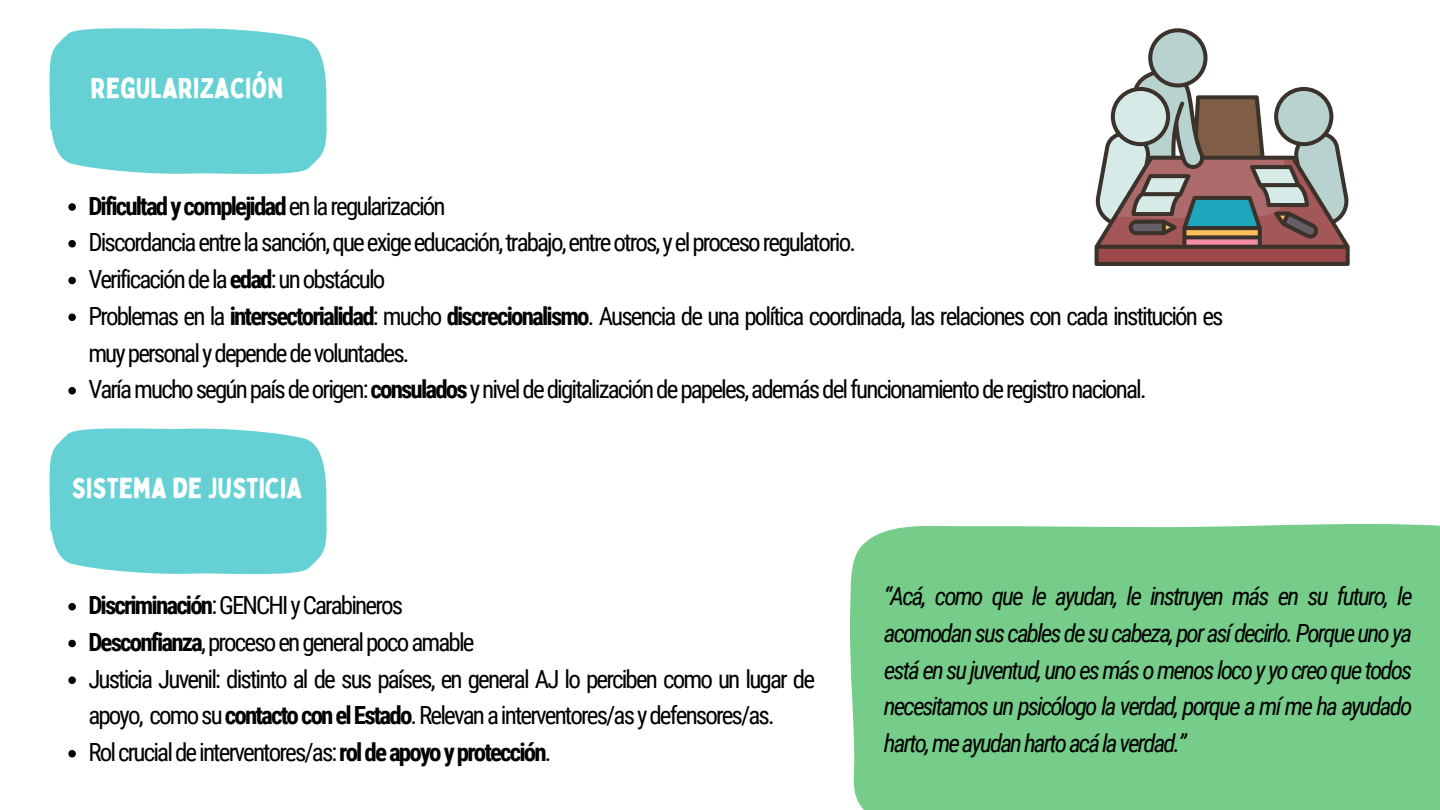
<style>
.page{position:relative;width:1440px;height:810px;background:#fff}
.page>*{position:absolute;margin:0;border:0;box-sizing:border-box;transform-origin:0 0}
.t1{font:28.3px "Bobby Jones";color:#fff}
.t2{font:25px/36.8px "Roboto Condensed";letter-spacing:-.075em;color:#000}
.t3{font:italic 25px/36.8px "Roboto Condensed";letter-spacing:-.075em;color:#000;text-align:justify}
.s1{font-weight:700}
</style>
<div class="page">
<div style="left:850px;top:524px;width:590px;height:286px;background:#75cd89"></div>
<svg style="left:49px;top:28px;width:278px;height:146px;background:#6fd4d6"></svg>
<svg style="left:49px;top:428px;width:278px;height:146px;background:#6fd4d6"></svg>
<svg style="left:1094px;top:28px;width:256px;height:238px"></svg>
<svg style="left:68px;top:203px;width:8px;height:8px"></svg>
<svg style="left:68px;top:240px;width:8px;height:8px"></svg>
<svg style="left:68px;top:277px;width:8px;height:7px"></svg>
<svg style="left:68px;top:314px;width:8px;height:7px"></svg>
<svg style="left:68px;top:387px;width:8px;height:8px"></svg>
<svg style="left:68px;top:603px;width:8px;height:7px"></svg>
<svg style="left:68px;top:640px;width:8px;height:7px"></svg>
<svg style="left:68px;top:676px;width:8px;height:8px"></svg>
<svg style="left:68px;top:750px;width:8px;height:7px"></svg>
<p class="t1" style="left:90px;top:70px;width:194px">REGULARIZACIÓN</p>
<p class="t2" style="left:88px;top:188px;width:1137px"><span class="s1">Dificultad y complejidad</span>enlaregularización<br>Discordanciaentrelasanción,queexigeeducación,trabajo,entreotros,yelprocesoregulatorio.<br>Verificacióndela<span class="s1">edad</span>:unobstáculo<br>Problemas en la <span class="s1">intersectorialidad</span>: mucho <span class="s1">discrecionalismo</span>. Ausencia de una política coordinada, las relaciones con cada institución es muypersonalydependedevoluntades.<br>Varíamuchosegúnpaísdeorigen:<span class="s1">consulados</span>yniveldedigitalizacióndepapeles,ademásdelfuncionamientoderegistronacional.</p>
<p class="t1" style="left:72px;top:470px;width:232px">SISTEMA DE JUSTICIA</p>
<p class="t2" style="left:88px;top:587px;width:728px"><span class="s1">Discriminación</span>:GENCHIyCarabineros<br><span class="s1">Desconfianza</span>,procesoengeneralpocoamable<br>Justicia Juvenil: distinto al de sus países, en general AJ lo perciben como un lugar de apoyo, comosu<span class="s1">contacto con el Estado</span>.Relevanainterventores/asydefensores/as.<br>Rolcrucialdeinterventores/as:<span class="s1">rol de apoyo y protección</span>.</p>
<p class="t3" style="left:884px;top:578px;width:530px">“Acá, como que le ayudan, le instruyen más en su futuro, le acomodan sus cables de su cabeza, por asídecirlo. Porque uno ya está en su juventud, uno es más o menos loco y yo creo que todos necesitamos un psicólogo la verdad, porque a mí me ha ayudado harto,meayudanhartoacálaverdad.”</p>
</div>
